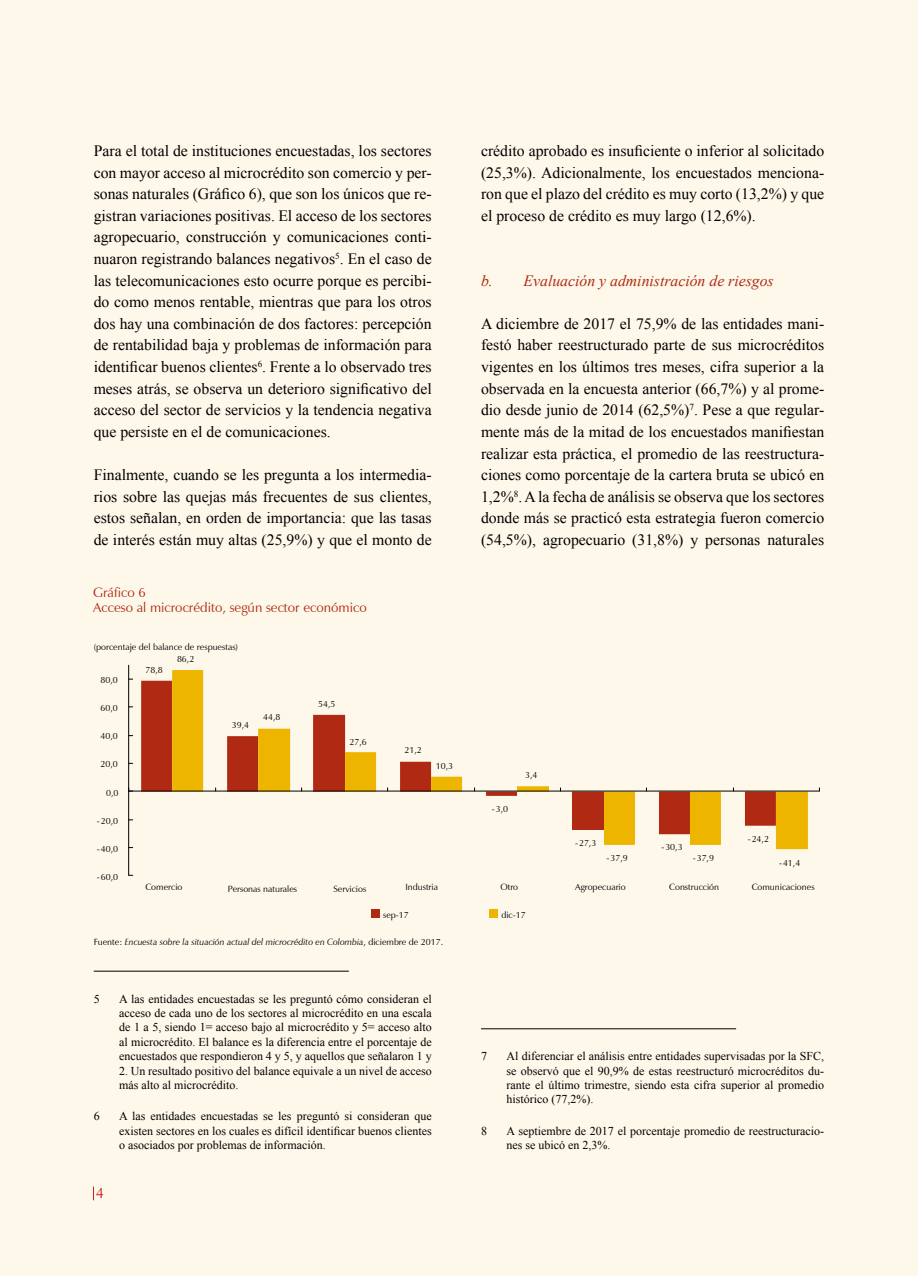
<style>
.page{position:relative;width:918px;height:1276px;background:#fff}
.page>*{position:absolute;margin:0;border:0;box-sizing:border-box;transform-origin:0 0}
.t1{font:15.75px/21.6px "Times New Roman";color:#000;text-align:justify}
.t2{font:italic 15.75px "Times New Roman";color:#b02912}
.t3{font:15px "Zapf Humanist 601 BT";color:#cd171a}
.t4{font:13.5px/15px "Zapf Humanist 601 BT";color:#b02912}
.t5{font:12px/14.4px "Times New Roman";color:#000;text-align:justify}
.t6{font:9px "Zapf Humanist 601 BT";color:#000}
.t7{font:italic 9px "Zapf Humanist 601 BT";color:#000}
.s1{font-style:normal}
</style>
<div class="page">
<div style="left:0;top:0;width:917px;height:1276px;background:#fef8ea"></div>
<svg style="left:93px;top:1186px;width:1px;height:14px"></svg>
<hr style="left:94px;top:970px;width:255px;height:1px;background:#000">
<hr style="left:481px;top:1028px;width:255px;height:1px;background:#000">
<div style="left:371px;top:909px;width:9px;height:9px;background:#b02912"></div>
<div style="left:489px;top:909px;width:9px;height:9px;background:#edb500"></div>
<div style="left:141px;top:681px;width:31px;height:110px;background:#b02912"></div>
<svg style="left:172px;top:670px;width:636px;height:179px"></svg>
<hr style="left:128px;top:665px;width:1px;height:210px;background:#000">
<hr style="left:129px;top:791px;width:690px;height:1px;background:#000">
<p class="t1" style="left:94px;top:140px;width:340px">Para el total de instituciones encuestadas, los sectores con mayor acceso al microcrédito son comercio y per&shy;sonas naturales (Gráfico 6), que son los únicos que re&shy;gistran variaciones positivas. El acceso de los sectores agropecuario, construcción y comunicaciones conti&shy;nuaron registrando balances negativos<sup>5</sup>. En el caso de las telecomunicaciones esto ocurre porque es percibi&shy;do como menos rentable, mientras que para los otros dos hay una combinación de dos factores: percepción de rentabilidad baja y problemas de información para identificar buenos clientes<sup>6</sup>. Frente a lo observado tres meses atrás, se observa un deterioro significativo del acceso del sector de servicios y la tendencia negativa que persiste en el de comunicaciones.</p>
<p class="t1" style="left:94px;top:464px;width:340px">Finalmente, cuando se les pregunta a los intermedia&shy;rios sobre las quejas más frecuentes de sus clientes, estos señalan, en orden de importancia: que las tasas de interés están muy altas (25,9%) y que el monto de</p>
<p class="t4" style="left:93px;top:585px;width:275px">Gráfico 6<br>Acceso al microcrédito, según sector económico</p>
<p class="t6" style="left:94px;top:641px;width:146px">(porcentaje del balance de respuestas)</p>
<p class="t6" style="left:101px;top:674px;width:19px">80,0</p>
<p class="t6" style="left:101px;top:702px;width:19px">60,0</p>
<p class="t6" style="left:101px;top:730px;width:19px">40,0</p>
<p class="t6" style="left:101px;top:759px;width:19px">20,0</p>
<p class="t6" style="left:106px;top:787px;width:14px">0,0</p>
<p class="t6" style="left:97px;top:815px;width:23px">-20,0</p>
<p class="t6" style="left:97px;top:843px;width:23px">-40,0</p>
<p class="t6" style="left:146px;top:664px;width:19px">78,8</p>
<p class="t6" style="left:177px;top:653px;width:19px">86,2</p>
<p class="t6" style="left:232px;top:719px;width:19px">39,4</p>
<p class="t6" style="left:263px;top:711px;width:19px">44,8</p>
<p class="t6" style="left:318px;top:698px;width:19px">54,5</p>
<p class="t6" style="left:350px;top:736px;width:19px">27,6</p>
<p class="t6" style="left:405px;top:745px;width:19px">21,2</p>
<p class="t6" style="left:436px;top:760px;width:19px">10,3</p>
<p class="t1" style="left:481px;top:140px;width:345px">crédito aprobado es insuficiente o inferior al solicitado (25,3%). Adicionalmente, los encuestados menciona&shy;ron que el plazo del crédito es muy corto (13,2%) y que el proceso de crédito es muy largo (12,6%).</p>
<p class="t2" style="left:481px;top:269px;width:294px">b. Evaluación y administración de riesgos</p>
<p class="t1" style="left:481px;top:312px;width:345px">A diciembre de 2017 el 75,9% de las entidades mani&shy;festó haber reestructurado parte de sus microcréditos vigentes en los últimos tres meses, cifra superior a la observada en la encuesta anterior (66,7%) y al prome&shy;dio desde junio de 2014 (62,5%)<sup>7</sup>. Pese a que regular&shy;mente más de la mitad de los encuestados manifiestan realizar esta práctica, el promedio de las reestructura&shy;ciones como porcentaje de la cartera bruta se ubicó en 1,2%<sup>8</sup>. A la fecha de análisis se observa que los sectores donde más se practicó esta estrategia fueron comercio (54,5%), agropecuario (31,8%) y personas naturales</p>
<p class="t6" style="left:492px;top:803px;width:18px">-3,0</p>
<p class="t6" style="left:525px;top:770px;width:14px">3,4</p>
<p class="t6" style="left:575px;top:837px;width:23px">-27,3</p>
<p class="t6" style="left:661px;top:842px;width:23px">-30,3</p>
<p class="t6" style="left:606px;top:852px;width:23px">-37,9</p>
<p class="t6" style="left:693px;top:852px;width:23px">-37,9</p>
<p class="t6" style="left:748px;top:833px;width:23px">-24,2</p>
<p class="t6" style="left:779px;top:857px;width:23px">-41,4</p>
<p class="t6" style="left:97px;top:871px;width:23px">-60,0</p>
<p class="t6" style="left:145px;top:881px;width:39px">Comercio</p>
<p class="t6" style="left:228px;top:883px;width:71px">Personas naturales</p>
<p class="t6" style="left:334px;top:883px;width:34px">Servicios</p>
<p class="t6" style="left:405px;top:881px;width:34px">Industria</p>
<p class="t6" style="left:500px;top:881px;width:19px">Otro</p>
<p class="t6" style="left:575px;top:881px;width:52px">Agropecuario</p>
<p class="t6" style="left:669px;top:881px;width:51px">Construcción</p>
<p class="t6" style="left:752px;top:881px;width:64px">Comunicaciones</p>
<p class="t6" style="left:383px;top:909px;width:27px">sep-17</p>
<p class="t6" style="left:501px;top:909px;width:26px">dic-17</p>
<p class="t7" style="left:94px;top:936px;width:351px"><span class="s1">Fuente:</span> Encuesta sobre la situación actual del microcrédito en Colombia<span class="s1">, diciembre de 2017.</span></p>
<p class="t5" style="left:94px;top:991px;width:8px">5</p>
<p class="t5" style="left:119px;top:991px;width:314px">A las entidades encuestadas se les preguntó cómo consideran el acceso de cada uno de los sectores al microcrédito en una escala de 1 a 5, siendo 1= acceso bajo al microcrédito y 5= acceso alto al microcrédito. El balance es la diferencia entre el porcentaje de encuestados que respondieron 4 y 5, y aquellos que señalaron 1 y</p>
<p class="t5" style="left:119px;top:1063px;width:314px">2. Un resultado positivo del balance equivale a un nivel de acceso más alto al microcrédito.</p>
<p class="t5" style="left:94px;top:1109px;width:8px">6</p>
<p class="t5" style="left:119px;top:1109px;width:314px">A las entidades encuestadas se les preguntó si consideran que existen sectores en los cuales es difícil identificar buenos clientes o asociados por problemas de información.</p>
<p class="t3" style="left:96px;top:1184px;width:10px">4</p>
<p class="t5" style="left:481px;top:1048px;width:7px">7</p>
<p class="t5" style="left:507px;top:1048px;width:319px">Al diferenciar el análisis entre entidades supervisadas por la SFC, se observó que el 90,9% de estas reestructuró microcréditos du&shy;rante el último trimestre, siendo esta cifra superior al promedio histórico (77,2%).</p>
<p class="t5" style="left:481px;top:1123px;width:7px">8</p>
<p class="t5" style="left:507px;top:1123px;width:319px">A septiembre de 2017 el porcentaje promedio de reestructuracio&shy;nes se ubicó en 2,3%.</p>
</div>
